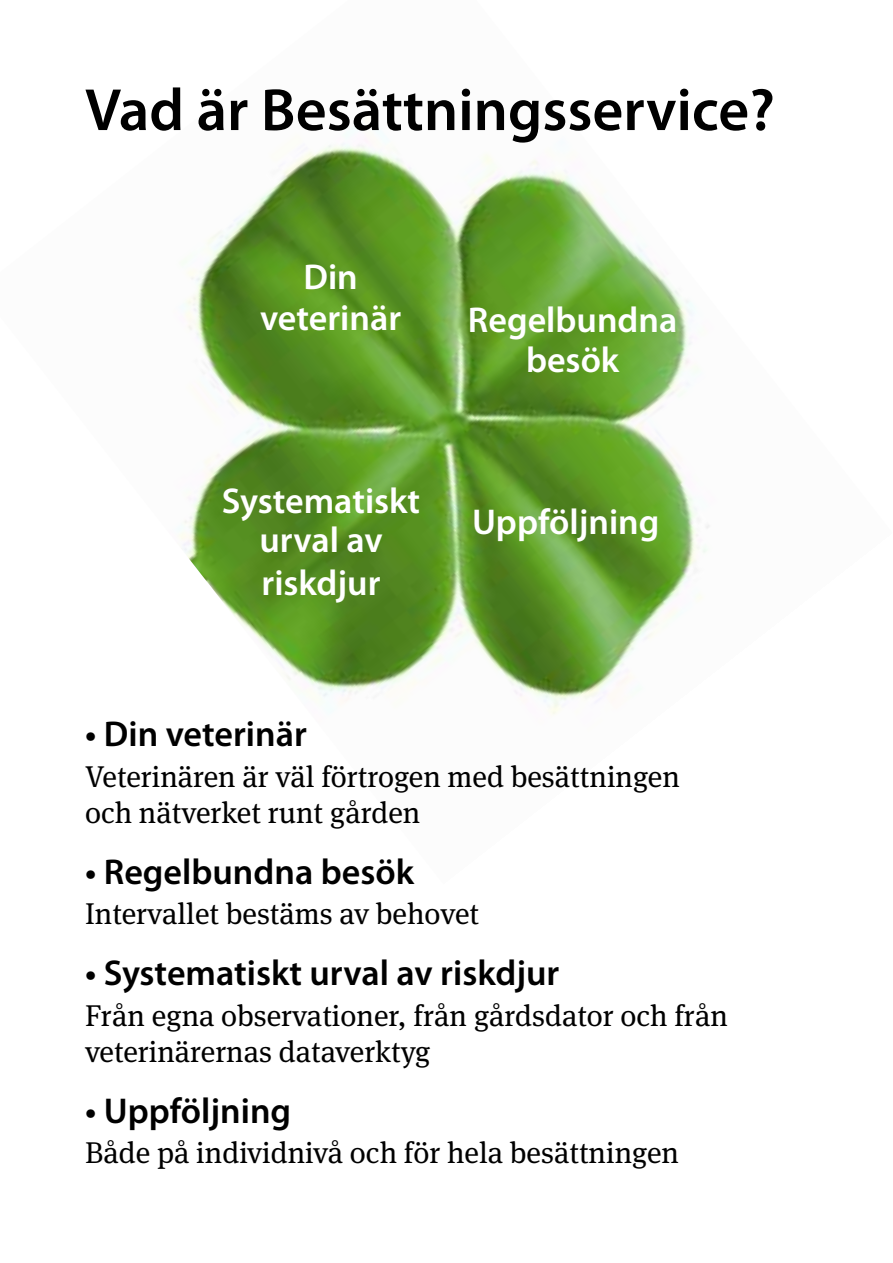
<style>
.page{position:relative;width:893px;height:1263px;background:#fff}
.page>*{position:absolute;margin:0;border:0;box-sizing:border-box;transform-origin:0 0}
.t1{font:600 60px "Myriad Pro";color:#000}
.t2{font:600 36px "Myriad Pro";color:#000}
.t3{font:600 36px/40.2px "Myriad Pro";color:#fff;text-align:center}
.t4{font:30px/36px "Meta Serif OT";color:#000}
</style>
<div class="page">
<img style="left:179px;top:140px;width:530px;height:575px">
<h1 class="t1" style="left:85px;top:72px;width:691px">Vad är Besättningsservice?</h1>
<p class="t3" style="left:260px;top:256px;width:143px">Din veterinär</p>
<p class="t3" style="left:222px;top:480px;width:200px;line-height:39px">Systematiskt urval av</p>
<p class="t3" style="left:262px;top:562px;width:121px">riskdjur</p>
<p class="t3" style="left:468px;top:299px;width:211px">Regelbundna besök</p>
<p class="t3" style="left:472px;top:501px;width:189px">Uppföljning</p>
<p class="t2" style="left:85px;top:711px;width:223px">• Din veterinär</p>
<p class="t4" style="left:85px;top:759px;width:596px">Veterinären är väl förtrogen med besättningen och nätverket runt gården</p>
<p class="t2" style="left:85px;top:849px;width:331px">• Regelbundna besök</p>
<p class="t4" style="left:85px;top:896px;width:396px">Intervallet bestäms av behovet</p>
<p class="t2" style="left:85px;top:950px;width:476px">• Systematiskt urval av riskdjur</p>
<p class="t4" style="left:85px;top:998px;width:644px">Från egna observationer, från gårdsdator och från veterinärernas dataverktyg</p>
<p class="t2" style="left:85px;top:1088px;width:208px">• Uppföljning</p>
<p class="t4" style="left:85px;top:1135px;width:595px">Både på individnivå och för hela besättningen</p>
</div>
